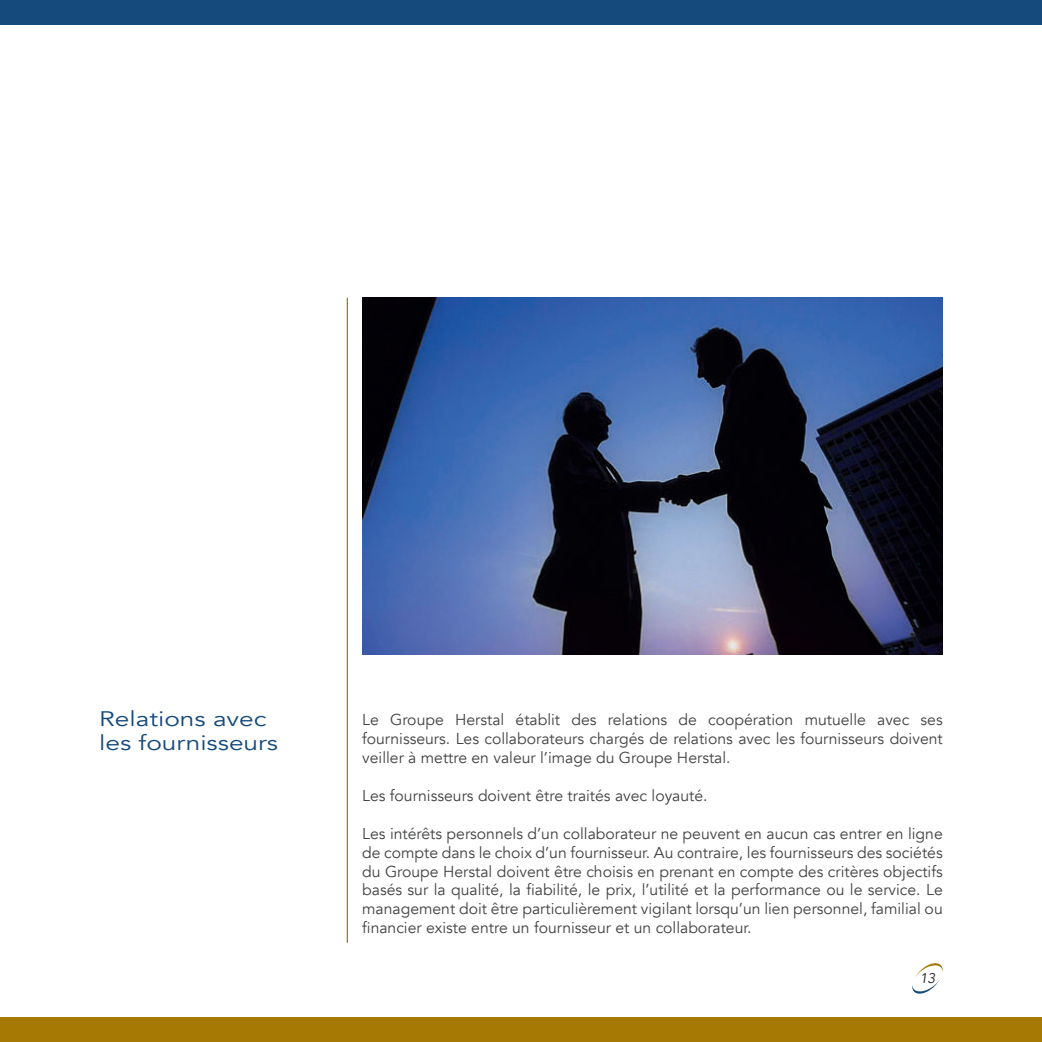
<style>
.page{position:relative;width:1042px;height:1042px;background:#fff}
.page>*{position:absolute;margin:0;border:0;box-sizing:border-box;transform-origin:0 0}
.t1{font:21px/24.5px "Avenir";color:#144a7c;scale:1.25 1}
.t2{font:15.75px/18.9px "Avenir";color:#414243;text-align:justify}
.t3{font:italic 14px "Avenir";color:#231f20}
</style>
<div class="page">
<div style="left:0;top:0;width:1042px;height:25px;background:#144a7c"></div>
<div style="left:0;top:1017px;width:1042px;height:25px;background:#a57903"></div>
<img style="left:362px;top:298px;width:581px;height:357px">
<hr style="left:347px;top:298px;width:1px;height:645px;background:#a57903">
<svg style="left:912px;top:963px;width:31px;height:31px"></svg>
<h1 class="t1" style="left:99px;top:706px;width:145px">Relations avec les fournisseurs</h1>
<p class="t2" style="left:362px;top:711px;width:582px">Le Groupe Herstal établit des relations de coopération mutuelle avec ses fournisseurs. Les collaborateurs chargés de relations avec les fournisseurs doivent veiller à mettre en valeur l’image du Groupe Herstal.</p>
<p class="t2" style="left:362px;top:786px;width:347px">Les fournisseurs doivent être traités avec loyauté.</p>
<p class="t2" style="left:362px;top:824px;width:582px">Les intérêts personnels d’un collaborateur ne peuvent en aucun cas entrer en ligne de compte dans le choix d’un fournisseur. Au contraire, les fournisseurs des sociétés du Groupe Herstal doivent être choisis en prenant en compte des critères objectifs basés sur la qualité, la fiabilité, le prix, l’utilité et la performance ou le service. Le management doit être particulièrement vigilant lorsqu’un lien personnel, familial ou financier existe entre un fournisseur et un collaborateur.</p>
<p class="t3" style="left:920px;top:970px;width:17px">13</p>
</div>
